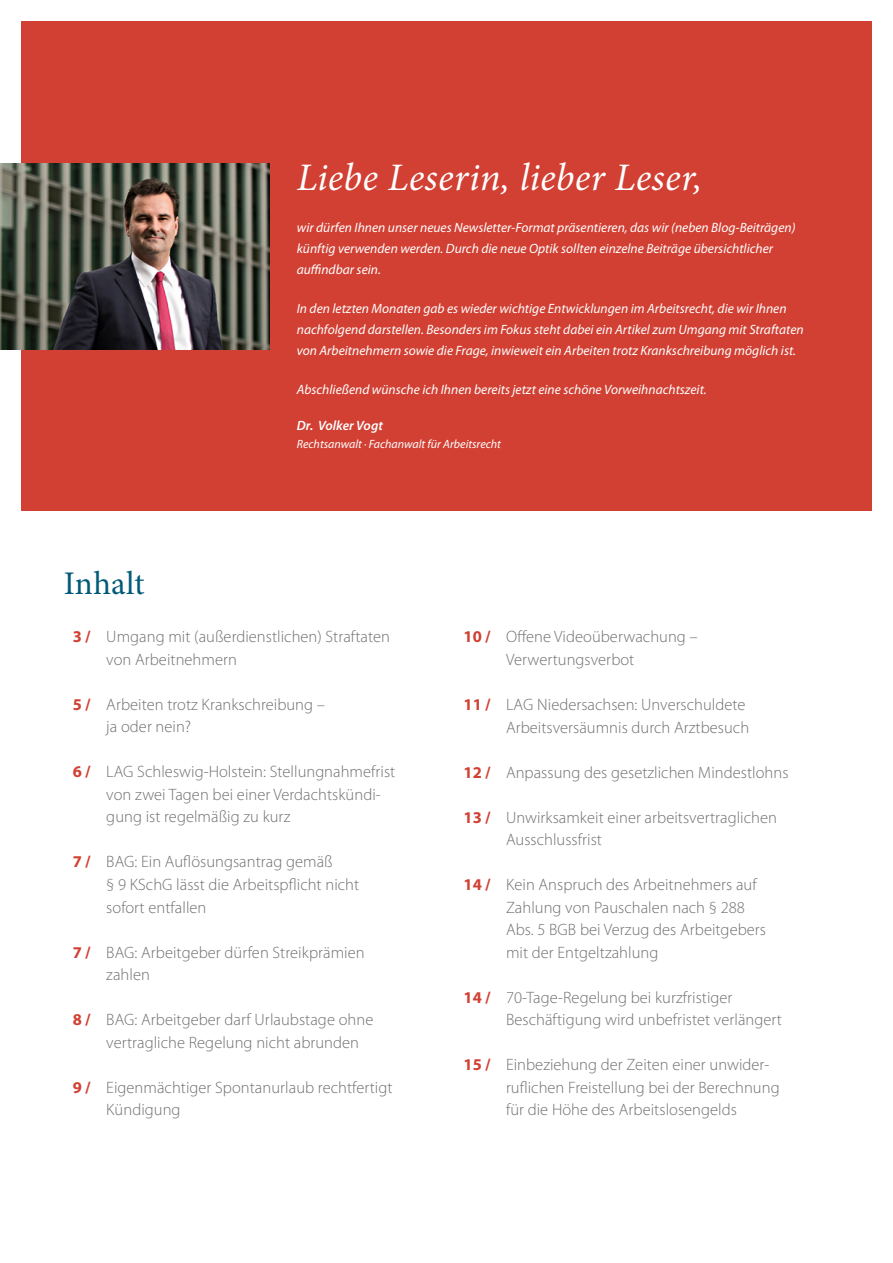
<style>
.page{position:relative;width:893px;height:1263px;background:#fff}
.page>*{position:absolute;margin:0;border:0;box-sizing:border-box;transform-origin:0 0}
.t1{font:italic 39px "Minion Pro";letter-spacing:.005em;color:#fff}
.t2{font:33px "Minion Pro";letter-spacing:.005em;color:#005a77}
.t3{font:300 16.5px/22.5px "Myriad Pro";letter-spacing:.005em;color:#706f6f}
.t4{font:italic 13.5px/21px "Myriad Pro";color:#fff}
.t5{font:italic 600 13.5px "Myriad Pro";color:#fff}
.t6{font:italic 12px "Myriad Pro";color:#fff}
.s1{font-weight:700;color:#d14033}
</style>
<div class="page">
<div style="left:21px;top:21px;width:851px;height:489px;background:#d14033"></div>
<img style="left:0;top:164px;width:270px;height:186px">
<h1 class="t1" style="left:297px;top:151px;width:407px">Liebe Leserin, lieber Leser,</h1>
<p class="t4" style="left:297px;top:217px;width:500px">wir dürfen Ihnen unser neues Newsletter-Format präsentieren, das wir (neben Blog-Beiträgen) künftig verwenden werden. Durch die neue Optik sollten einzelne Beiträge übersichtlicher auffindbar sein.</p>
<p class="t4" style="left:297px;top:298px;width:508px">In den letzten Monaten gab es wieder wichtige Entwicklungen im Arbeitsrecht, die wir Ihnen nachfolgend darstellen. Besonders im Fokus steht dabei ein Artikel zum Umgang mit Straftaten von Arbeitnehmern sowie die Frage, inwieweit ein Arbeiten trotz Krankschreibung möglich ist.</p>
<p class="t4" style="left:297px;top:379px;width:411px">Abschließend wünsche ich Ihnen bereits jetzt eine schöne Vorweihnachtszeit.</p>
<p class="t5" style="left:297px;top:417px;width:88px">Dr. Volker Vogt</p>
<p class="t6" style="left:297px;top:437px;width:206px">Rechtsanwalt · Fachanwalt für Arbeitsrecht</p>
<h2 class="t2" style="left:64px;top:561px;width:82px">Inhalt</h2>
<p class="t3" style="left:106px;top:625px;width:285px;text-indent:-34px"><span class="s1">3 /</span> Umgang mit (außerdienstlichen) Straftaten von Arbeitnehmern</p>
<p class="t3" style="left:106px;top:693px;width:220px;text-indent:-34px"><span class="s1">5 /</span> Arbeiten trotz Krankschreibung – ja oder nein?</p>
<p class="t3" style="left:106px;top:760px;width:291px;text-indent:-34px"><span class="s1">6 /</span> LAG Schleswig-Holstein: Stellungnahmefrist von zwei Tagen bei einer Verdachtskündi&shy;gung ist regelmäßig zu kurz</p>
<p class="t3" style="left:106px;top:850px;width:254px;text-indent:-34px"><span class="s1">7 /</span> BAG: Ein Auflösungsantrag gemäß<br>§ 9 KSchG lässt die Arbeitspflicht nicht sofort entfallen</p>
<p class="t3" style="left:106px;top:940px;width:260px;text-indent:-34px"><span class="s1">7 /</span> BAG: Arbeitgeber dürfen Streikprämien zahlen</p>
<p class="t3" style="left:106px;top:1008px;width:269px;text-indent:-34px"><span class="s1">8 /</span> BAG: Arbeitgeber darf Urlaubstage ohne vertragliche Regelung nicht abrunden</p>
<p class="t3" style="left:106px;top:1075px;width:288px;text-indent:-34px"><span class="s1">9 /</span> Eigenmächtiger Spontanurlaub rechtfertigt<br>Kündigung</p>
<p class="t3" style="left:506px;top:626px;width:193px;text-indent:-43px"><span class="s1">10 /</span> Offene Videoüberwachung –<br>Verwertungsverbot</p>
<p class="t3" style="left:463px;top:693px;width:287px;text-align:right"><span class="s1">11 /</span> LAG Niedersachsen: Unverschuldete<br>Arbeitsversäumnis durch Arztbesuch</p>
<p class="t3" style="left:463px;top:761px;width:326px"><span class="s1">12 /</span> Anpassung des gesetzlichen Mindestlohns</p>
<p class="t3" style="left:506px;top:806px;width:272px;text-indent:-43px"><span class="s1">13 /</span> Unwirksamkeit einer arbeitsvertraglichen<br>Ausschlussfrist</p>
<p class="t3" style="left:506px;top:873px;width:261px;text-indent:-43px"><span class="s1">14 /</span> Kein Anspruch des Arbeitnehmers auf Zahlung von Pauschalen nach § 288<br>Abs. 5 BGB bei Verzug des Arbeitgebers mit der Entgeltzahlung</p>
<p class="t3" style="left:506px;top:986px;width:277px;text-indent:-43px"><span class="s1">14 /</span> 70-Tage-Regelung bei kurzfristiger<br>Beschäftigung wird unbefristet verlängert</p>
<p class="t3" style="left:506px;top:1053px;width:275px;text-indent:-43px"><span class="s1">15 /</span> Einbeziehung der Zeiten einer unwider&shy;ruflichen Freistellung bei der Berechnung für die Höhe des Arbeitslosengelds</p>
</div>
